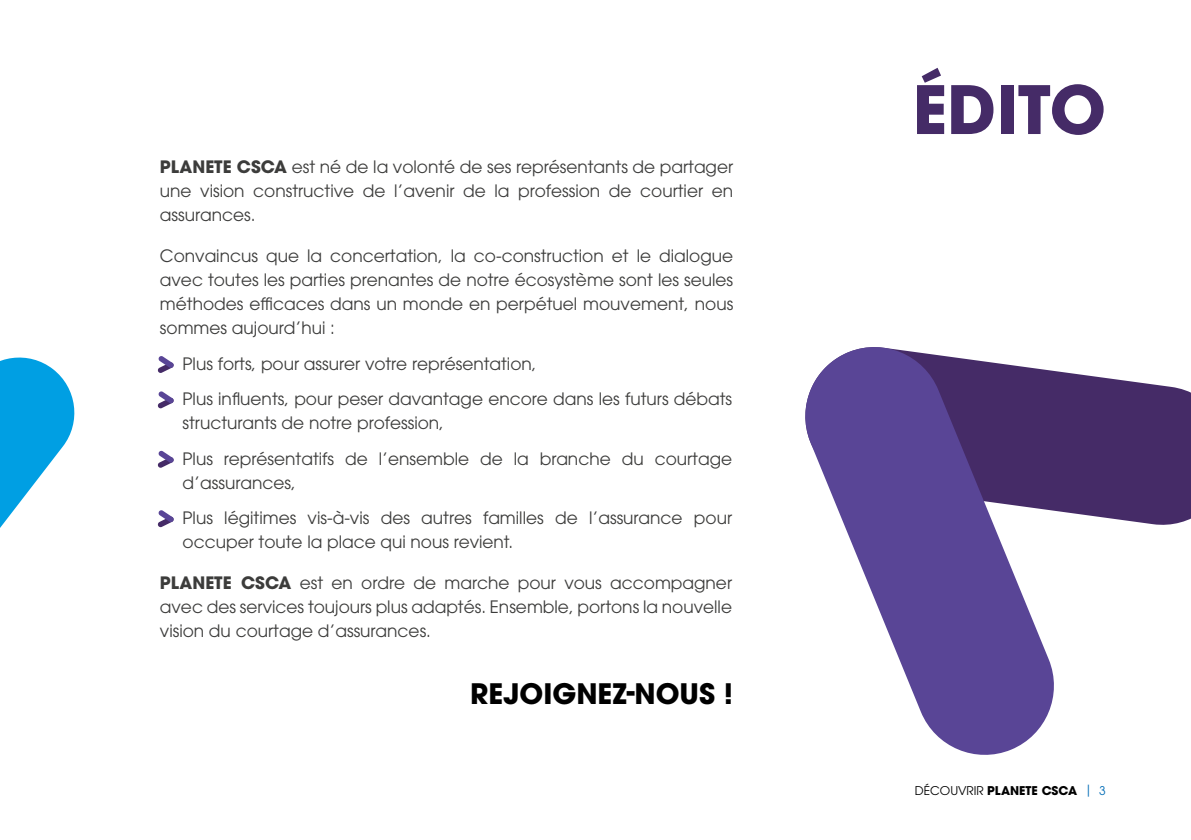
<style>
.page{position:relative;width:1191px;height:840px;background:#fff}
.page>*{position:absolute;margin:0;border:0;box-sizing:border-box;transform-origin:0 0}
.t1{font:700 66px "ITC Avant Garde Pro";color:#452b67}
.t2{font:700 28px "ITC Avant Garde Pro";color:#000}
.t3{font:17px/24px "ITC Avant Garde Pro";color:#3c3c3b;text-align:justify}
.t4{font:700 12px "ITC Avant Garde Pro";color:#000}
.s1{font-weight:700}
.s2{font-weight:400}
.s3{font-weight:400;color:#006cb6}
</style>
<div class="page">
<svg style="left:1063px;top:372px;width:128px;height:153px;background:#563e75"></svg>
<svg style="left:805px;top:347px;width:258px;height:408px;fill:#594596"></svg>
<svg style="left:157px;top:356px;width:17px;height:17px"></svg>
<svg style="left:157px;top:391px;width:17px;height:17px"></svg>
<svg style="left:157px;top:450px;width:17px;height:18px"></svg>
<svg style="left:157px;top:510px;width:17px;height:17px"></svg>
<svg style="left:0;top:357px;width:75px;height:171px"></svg>
<p class="t3" style="left:160px;top:155px;width:575px"><span class="s1">PLANETE CSCA</span> est né de la volonté de ses représentants de partager une vision constructive de l’avenir de la profession de courtier en assurances.</p>
<p class="t3" style="left:160px;top:244px;width:575px">Convaincus que la concertation, la co-construction et le dialogue avec toutes les parties prenantes de notre écosystème sont les seules méthodes efficaces dans un monde en perpétuel mouvement, nous sommes aujourd’hui :</p>
<p class="t3" style="left:182px;top:345px;width:551px;line-height:35.4px">Plus forts, pour assurer votre représentation,<br>Plus influents, pour peser davantage encore dans les futurs débats</p>
<p class="t3" style="left:182px;top:405px;width:551px;line-height:35.4px">structurants de notre profession,<br>Plus représentatifs de l’ensemble de la branche du courtage</p>
<p class="t3" style="left:182px;top:464px;width:551px;line-height:35.4px">d’assurances,<br>Plus légitimes vis-à-vis des autres familles de l’assurance pour</p>
<p class="t3" style="left:183px;top:529px;width:332px">occuper toute la place qui nous revient.</p>
<p class="t3" style="left:160px;top:570px;width:574px"><span class="s1">PLANETE CSCA</span> est en ordre de marche pour vous accompagner avec des services toujours plus adaptés. Ensemble, portons la nouvelle vision du courtage d’assurances.</p>
<h2 class="t2" style="left:470px;top:674px;width:264px">REJOIGNEZ-NOUS !</h2>
<h1 class="t1" style="left:912px;top:65px;width:195px">ÉDITO</h1>
<p class="t4" style="left:914px;top:781px;width:193px"><span class="s2">DÉCOUVRIR</span> PLANETE CSCA <span class="s3">| 3</span></p>
</div>
